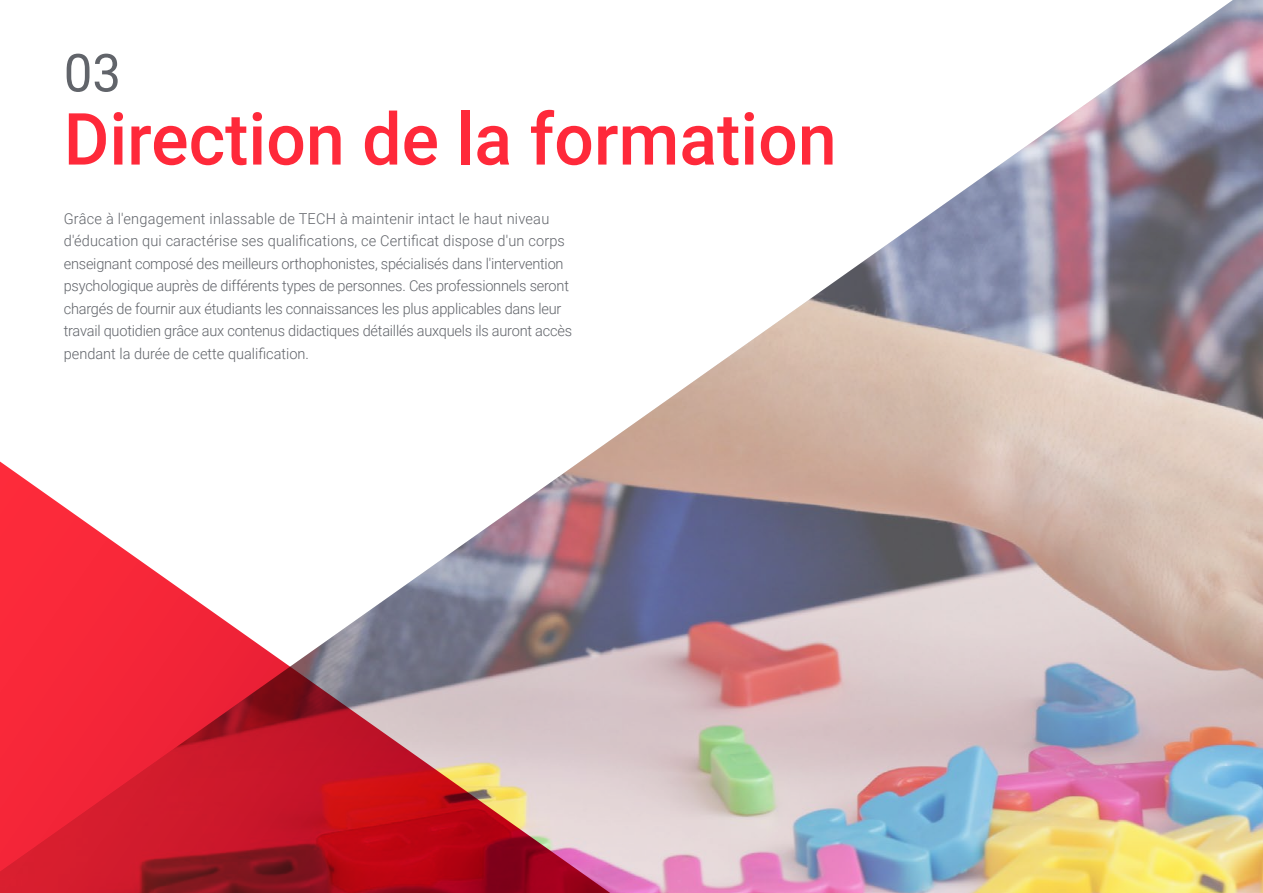
<style>
.page{position:relative;width:1263px;height:893px;background:#fff}
.page>*{position:absolute;margin:0;border:0;box-sizing:border-box;transform-origin:0 0}
.t1{font:500 72px "Roboto";color:#ff293a}
.t2{font:52.5px "Roboto";color:#61646a}
.t3{font:300 15px/22.5px "Roboto";letter-spacing:-.015em;color:#61646a}
</style>
<div class="page">
<img style="left:602px;top:0;width:661px;height:893px">
<svg style="left:0;top:446px;width:640px;height:447px"></svg>
<h2 class="t2" style="left:64px;top:36px;width:59px">03</h2>
<h1 class="t1" style="left:64px;top:89px;width:774px">Direction de la formation</h1>
<p class="t3" style="left:64px;top:207px;width:510px">Grâce à l'engagement inlassable de TECH à maintenir intact le haut niveau d'éducation qui caractérise ses qualifications, ce Certificat dispose d'un corps enseignant composé des meilleurs orthophonistes, spécialisés dans l'intervention psychologique auprès de différents types de personnes. Ces professionnels seront chargés de fournir aux étudiants les connaissances les plus applicables dans leur travail quotidien grâce aux contenus didactiques détaillés auxquels ils auront accès pendant la durée de cette qualification.</p>
</div>
